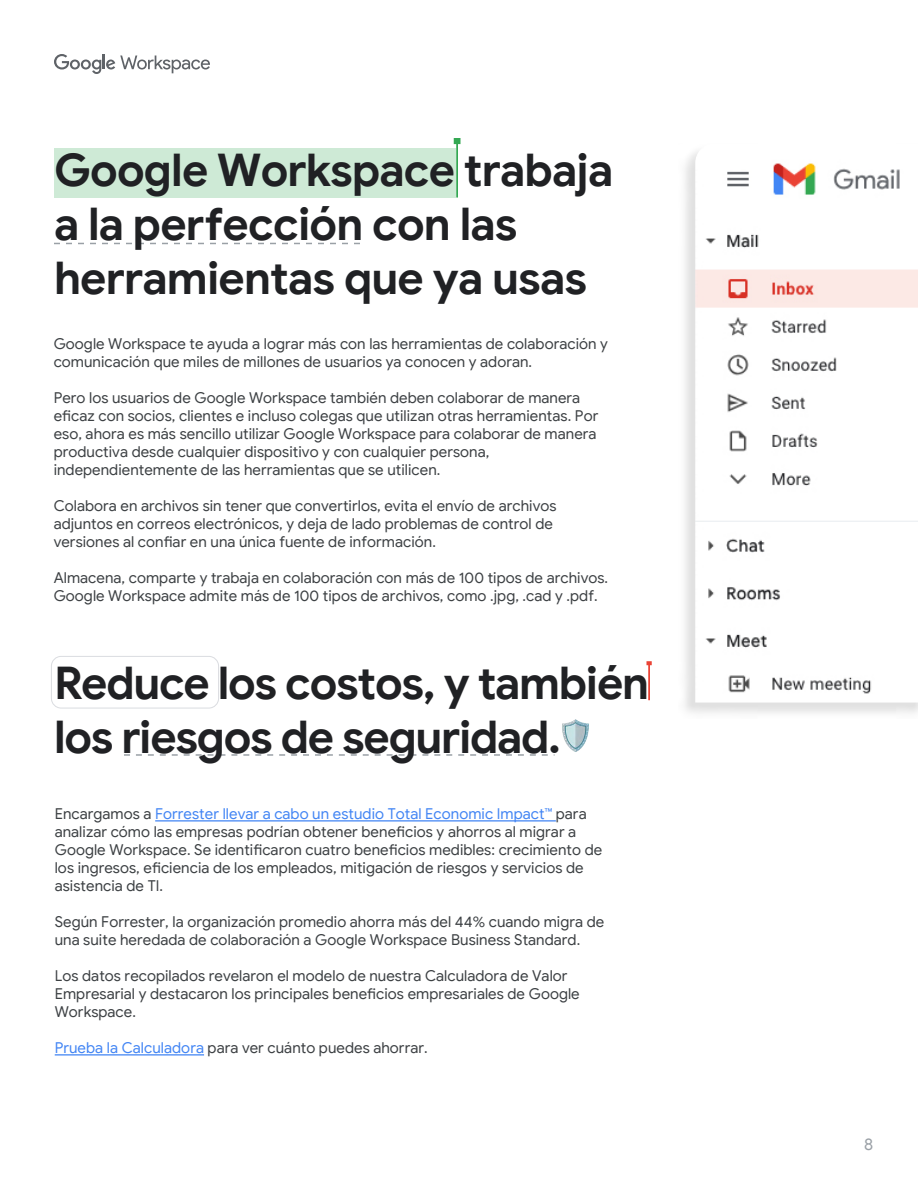
<style>
.page{position:relative;width:918px;height:1188px;background:#fff}
.page>*{position:absolute;margin:0;border:0;box-sizing:border-box;transform-origin:0 0}
.t1{font:700 45px/54px "Google Sans";letter-spacing:-.02em;color:#202124}
.t2{font:16.5px "Google Sans";color:#9aa0a6}
.t3{font:15px/18px "Google Sans";letter-spacing:.005em;color:#3c4043}
.s1{color:#4285f4}
</style>
<div class="page">
<svg style="left:124px;top:754px;width:431px;height:2px"></svg>
<svg style="left:54px;top:243px;width:306px;height:1px"></svg>
<div style="left:54px;top:148px;width:402px;height:50px;background:#ceead6"></div>
<svg style="left:54px;top:54px;width:156px;height:20px"></svg>
<svg style="left:685px;top:153px;width:233px;height:560px;fill:#e6e6e6"></svg>
<img style="left:695px;top:151px;width:223px;height:552px">
<hr style="left:456px;top:143px;width:2px;height:55px;background:#34a853">
<svg style="left:454px;top:138px;width:6px;height:6px"></svg>
<div style="left:51px;top:656px;width:168px;height:52px;border:1px solid #dadce0;border-radius:10px"></div>
<hr style="left:648px;top:664px;width:2px;height:36px;background:#ea4335">
<svg style="left:646px;top:661px;width:6px;height:4px"></svg>
<img style="left:562px;top:719px;width:27px;height:33px">
<hr style="left:155px;top:820px;width:401px;height:2px;background:#4285f4">
<hr style="left:55px;top:1054px;width:149px;height:2px;background:#4285f4">
<h1 class="t1" style="left:54px;top:143px;width:561px">Google Workspace trabaja a la perfección con las herramientas que ya usas</h1>
<p class="t3" style="left:54px;top:335px;width:556px">Google Workspace te ayuda a lograr más con las herramientas de colaboración y comunicación que miles de millones de usuarios ya conocen y adoran.</p>
<p class="t3" style="left:54px;top:389px;width:546px">Pero los usuarios de Google Workspace también deben colaborar de manera eficaz con socios, clientes e incluso colegas que utilizan otras herramientas. Por eso, ahora es más sencillo utilizar Google Workspace para colaborar de manera productiva desde cualquier dispositivo y con cualquier persona, independientemente de las herramientas que se utilicen.</p>
<p class="t3" style="left:54px;top:497px;width:504px">Colabora en archivos sin tener que convertirlos, evita el envío de archivos adjuntos en correos electrónicos, y deja de lado problemas de control de versiones al confiar en una única fuente de información.</p>
<p class="t3" style="left:54px;top:569px;width:556px">Almacena, comparte y trabaja en colaboración con más de 100 tipos de archivos.<br>Google Workspace admite más de 100 tipos de archivos, como .jpg, .cad y .pdf.</p>
<h1 class="t1" style="left:54px;top:656px;width:597px">Reduce los costos, y también los riesgos de seguridad.</h1>
<p class="t3" style="left:55px;top:805px;width:549px">Encargamos a <span class="s1">Forrester llevar a cabo un estudio Total Economic Impact™</span> para analizar cómo las empresas podrían obtener beneficios y ahorros al migrar a Google Workspace. Se identificaron cuatro beneficios medibles: crecimiento de los ingresos, eficiencia de los empleados, mitigación de riesgos y servicios de asistencia de TI.</p>
<p class="t3" style="left:55px;top:913px;width:551px">Según Forrester, la organización promedio ahorra más del 44% cuando migra de una suite heredada de colaboración a Google Workspace Business Standard.</p>
<p class="t3" style="left:55px;top:967px;width:526px">Los datos recopilados revelaron el modelo de nuestra Calculadora de Valor<br>Empresarial y destacaron los principales beneficios empresariales de Google<br>Workspace.</p>
<p class="t3" style="left:55px;top:1039px;width:374px"><span class="s1">Prueba la Calculadora</span> para ver cuánto puedes ahorrar.</p>
<p class="t2" style="left:864px;top:1134px;width:11px">8</p>
</div>
